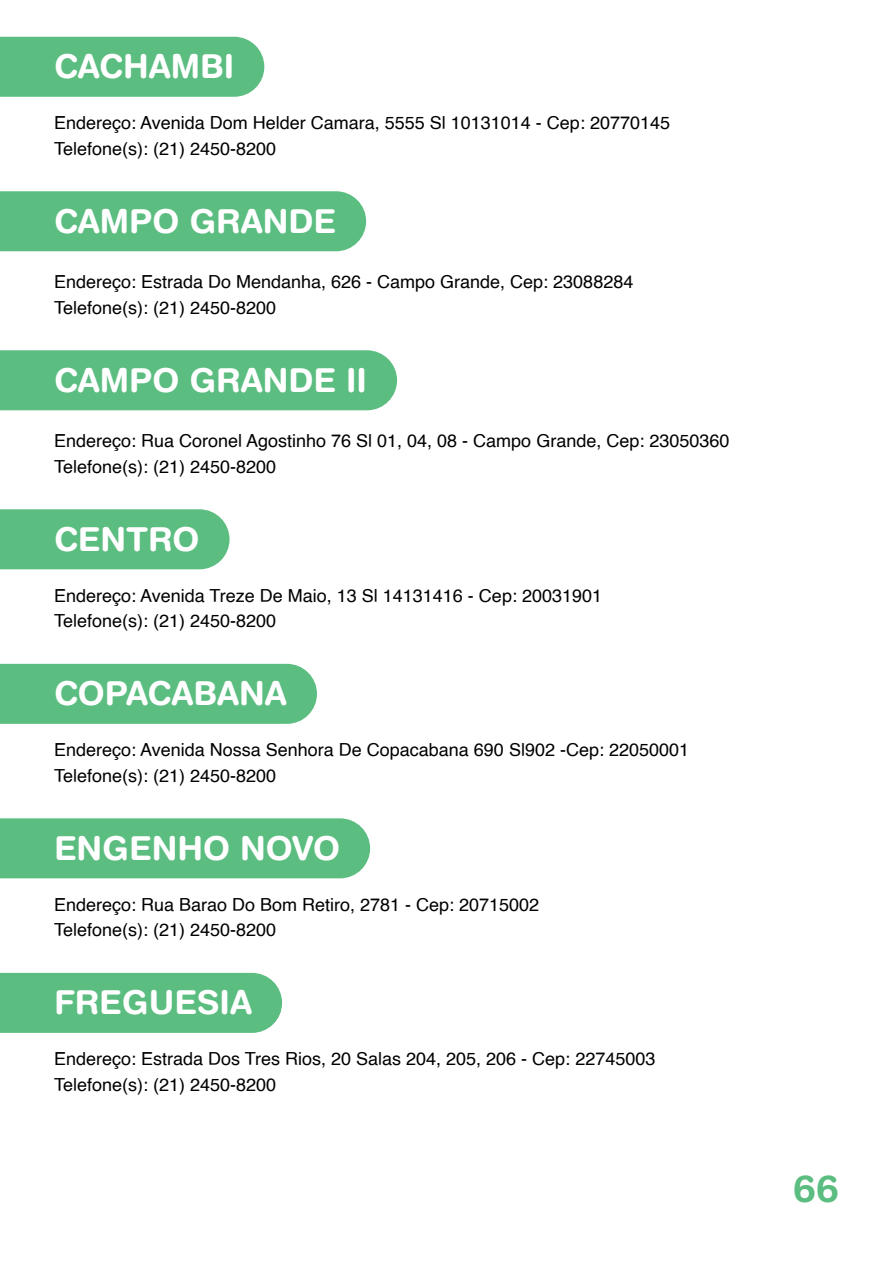
<style>
.page{position:relative;width:893px;height:1263px;background:#fff}
.page>*{position:absolute;margin:0;border:0;box-sizing:border-box;transform-origin:0 0}
.t1{font:700 37.5px "Helvetica Rounded";color:#5bbd80}
.t2{font:700 33px "Helvetica Rounded";color:#fff}
.t3{font:18px/25.5px "Helvetica";color:#000001}
</style>
<div class="page">
<div style="left:0;top:37px;width:264px;height:60px;background:#5bbd80"></div>
<div style="left:0;top:191px;width:366px;height:60px;background:#5bbd80"></div>
<div style="left:0;top:350px;width:397px;height:60px;background:#5bbd80"></div>
<div style="left:0;top:509px;width:230px;height:60px;background:#5bbd80"></div>
<div style="left:0;top:664px;width:317px;height:60px;background:#5bbd80"></div>
<div style="left:0;top:818px;width:370px;height:60px;background:#5bbd80"></div>
<div style="left:0;top:973px;width:282px;height:60px;background:#5bbd80"></div>
<h2 class="t2" style="left:54px;top:46px;width:182px">CACHAMBI</h2>
<p class="t3" style="left:54px;top:111px;width:618px">Endereço: Avenida Dom Helder Camara, 5555 Sl 10131014 - Cep: 20770145<br>Telefone(s): (21) 2450-8200</p>
<h2 class="t2" style="left:54px;top:201px;width:284px">CAMPO GRANDE</h2>
<p class="t3" style="left:54px;top:270px;width:581px">Endereço: Estrada Do Mendanha, 626 - Campo Grande, Cep: 23088284<br>Telefone(s): (21) 2450-8200</p>
<h2 class="t2" style="left:54px;top:360px;width:315px">CAMPO GRANDE II</h2>
<p class="t3" style="left:54px;top:429px;width:677px">Endereço: Rua Coronel Agostinho 76 Sl 01, 04, 08 - Campo Grande, Cep: 23050360<br>Telefone(s): (21) 2450-8200</p>
<h2 class="t2" style="left:54px;top:519px;width:147px">CENTRO</h2>
<p class="t3" style="left:54px;top:583px;width:550px">Endereço: Avenida Treze De Maio, 13 Sl 14131416 - Cep: 20031901<br>Telefone(s): (21) 2450-8200</p>
<h2 class="t2" style="left:54px;top:673px;width:234px">COPACABANA</h2>
<p class="t3" style="left:54px;top:738px;width:637px">Endereço: Avenida Nossa Senhora De Copacabana 690 Sl902 -Cep: 22050001<br>Telefone(s): (21) 2450-8200</p>
<h2 class="t2" style="left:54px;top:828px;width:288px">ENGENHO NOVO</h2>
<p class="t3" style="left:54px;top:892px;width:487px">Endereço: Rua Barao Do Bom Retiro, 2781 - Cep: 20715002<br>Telefone(s): (21) 2450-8200</p>
<h2 class="t2" style="left:54px;top:982px;width:200px">FREGUESIA</h2>
<p class="t3" style="left:54px;top:1047px;width:603px">Endereço: Estrada Dos Tres Rios, 20 Salas 204, 205, 206 - Cep: 22745003<br>Telefone(s): (21) 2450-8200</p>
<h1 class="t1" style="left:793px;top:1166px;width:47px">66</h1>
</div>
